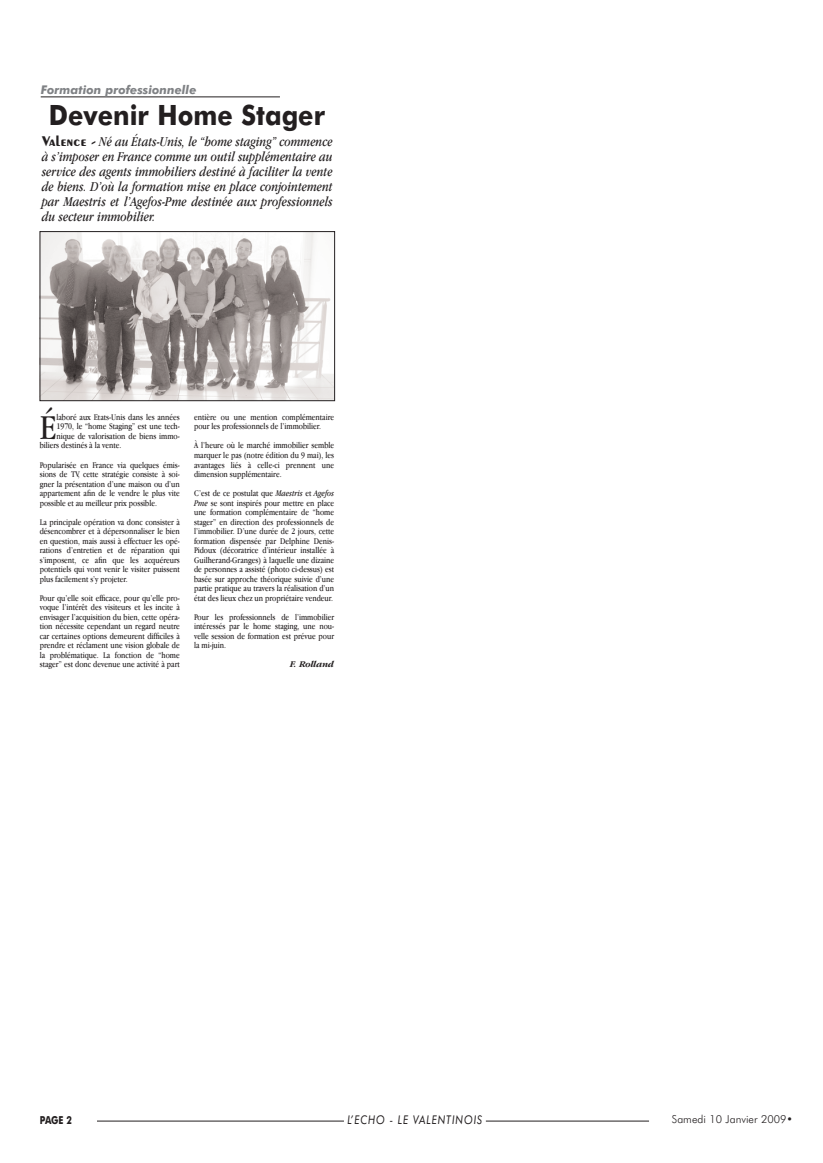
<style>
.page{position:relative;width:823px;height:1163px;background:#fff}
.page>*{position:absolute;margin:0;border:0;box-sizing:border-box;transform-origin:0 0}
.t1{font:condensed 36.1px "Garamond IT Cby BT";color:#231f20}
.t2{font:700 28px "Futura BT";color:#231f20;scale:.9 1}
.t3{font:italic condensed 14px/15px "Garamond IT Cby BT";color:#231f20;text-align:justify}
.t4{font:italic 700 12px "Futura BT";color:#808285}
.t5{font:italic 12px "Futura BT";letter-spacing:.08em;color:#231f20;scale:.85 1}
.t6{font:300 11px "Futura BT";color:#231f20}
.t7{font:700 11px "Futura BT";color:#231f20;scale:.8 1}
.t8{font:condensed 9px/9.5px "Garamond IT Cby BT";color:#231f20;text-align:justify}
.t9{font:italic 700 9px "Garamond IT Cby BT";color:#231f20}
.s1{font-family:"Peignot";font-weight:700;font-style:normal;font-stretch:normal;font-size:15px}
.s2{font-style:italic}
</style>
<div class="page">
<hr style="left:97px;top:1120px;width:247px;height:1px;background:#231f20">
<hr style="left:485px;top:1120px;width:163px;height:1px;background:#231f20">
<hr style="left:41px;top:96px;width:239px;height:1px;background:#231f20">
<img style="left:42px;top:233px;width:290px;height:166px">
<div style="left:40px;top:231px;width:294px;height:170px;border:1px solid #231f20"></div>
<h3 class="t4" style="left:41px;top:85px;width:157px">Formation professionnelle</h3>
<h2 class="t2" style="left:49px;top:104px;width:308px">Devenir Home Stager</h2>
<p class="t3" style="left:42px;top:135px;width:292px"><span class="s1">Valence -</span> Né au États-Unis, le “home staging” commence à s’imposer en France comme un outil supplémentaire au service des agents immobiliers destiné à faciliter la vente de biens. D’où la formation mise en place conjointement par Maestris et l’Agefos-Pme destinée aux professionnels du secteur immobilier.</p>
<h1 class="t1" style="left:40px;top:414px;width:18px">É</h1>
<p class="t8" style="left:56px;top:413px;width:125px">laboré aux Etats-Unis dans les années</p>
<p class="t8" style="left:56px;top:422px;width:125px">1970, le “home Staging” est une tech-</p>
<p class="t8" style="left:56px;top:432px;width:125px">nique de valorisation de biens immo-</p>
<p class="t8" style="left:40px;top:441px;width:83px">biliers destinés à la vente.</p>
<p class="t8" style="left:40px;top:460px;width:141px">Popularisée en France via quelques émis&shy;sions de TV, cette stratégie consiste à soi&shy;gner la présentation d’une maison ou d’un appartement afin de le vendre le plus vite possible et au meilleur prix possible.</p>
<p class="t8" style="left:40px;top:517px;width:141px">La principale opération va donc consister à désencombrer et à dépersonnaliser le bien en question, mais aussi à effectuer les opé&shy;rations d’entretien et de réparation qui s’imposent, ce afin que les acquéreurs potentiels qui vont venir le visiter puissent plus facilement s’y projeter.</p>
<p class="t8" style="left:40px;top:593px;width:141px">Pour qu’elle soit efficace, pour qu’elle pro&shy;voque l’intérêt des visiteurs et les incite à envisager l’acquisition du bien, cette opéra&shy;tion nécessite cependant un regard neutre car certaines options demeurent difficiles à prendre et réclament une vision globale de la problématique. La fonction de “home stager” est donc devenue une activité à part</p>
<p class="t8" style="left:194px;top:413px;width:141px">entière ou une mention complémentaire pour les professionnels de l’immobilier.</p>
<p class="t8" style="left:194px;top:441px;width:141px">À l’heure où le marché immobilier semble marquer le pas (notre édition du 9 mai), les avantages liés à celle-ci prennent une dimension supplémentaire.</p>
<p class="t8" style="left:194px;top:489px;width:141px">C’est de ce postulat que <span class="s2">Maestris</span> et <span class="s2">Agefos Pme</span> se sont inspirés pour mettre en place une formation complémentaire de “home stager” en direction des professionnels de l’immobilier. D’une durée de 2 jours, cette formation dispensée par Delphine Denis-Pidoux (décoratrice d’intérieur installée à Guilherand-Granges) à laquelle une dizaine de personnes a assisté (photo ci-dessus) est basée sur approche théorique suivie d’une partie pratique au travers la réalisation d’un état des lieux chez un propriétaire vendeur.</p>
<p class="t8" style="left:194px;top:612px;width:141px">Pour les professionnels de l’immobilier intéressés par le home staging, une nou&shy;velle session de formation est prévue pour la mi-juin.</p>
<p class="t9" style="left:290px;top:660px;width:45px">F. Rolland</p>
<p class="t7" style="left:40px;top:1115px;width:42px">PAGE 2</p>
<h3 class="t5" style="left:347px;top:1114px;width:160px">L’ECHO - LE VALENTINOIS</h3>
<p class="t6" style="left:671px;top:1114px;width:122px">Samedi 10 Janvier 2009•</p>
</div>
